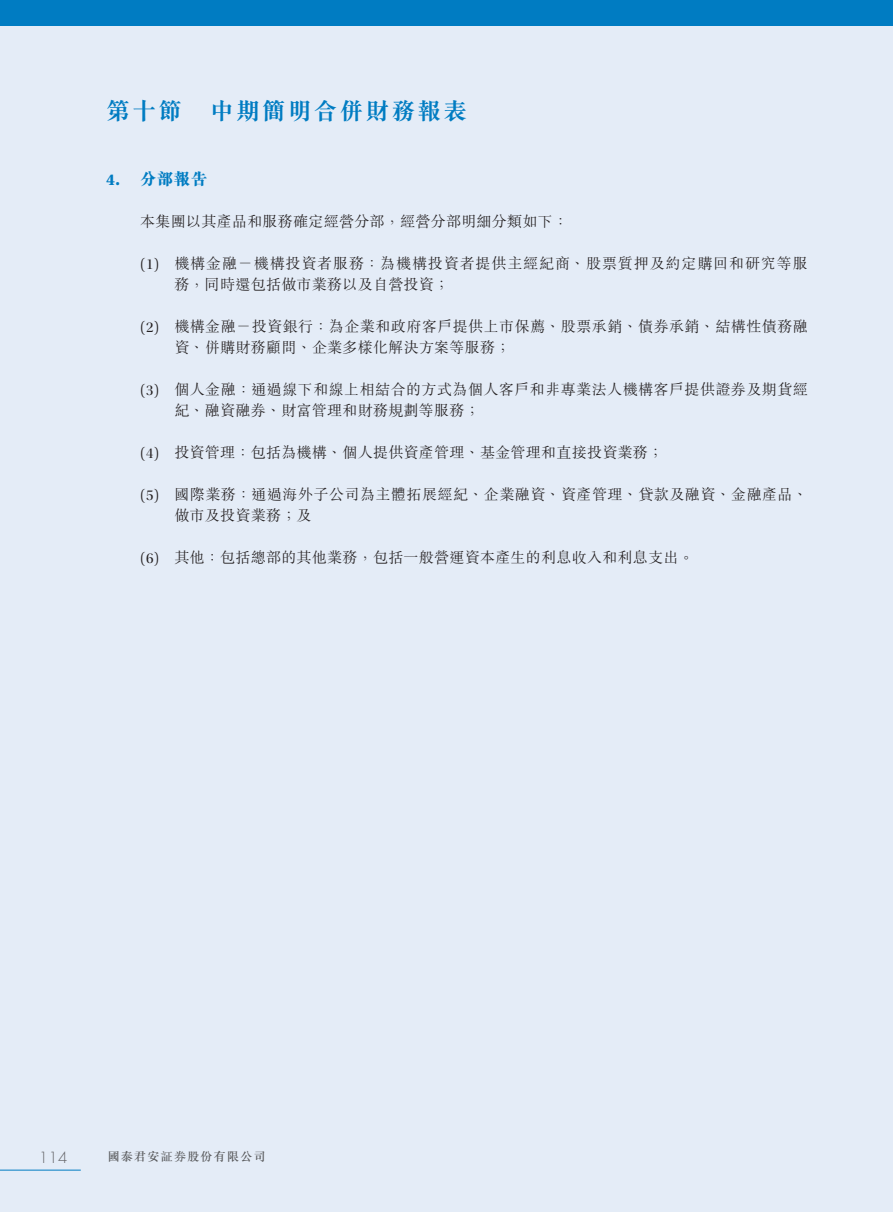
<style>
.page{position:relative;width:893px;height:1212px;background:#fff}
.page>*{position:absolute;margin:0;border:0;box-sizing:border-box;transform-origin:0 0}
.t1{font:700 24px "M Sung HK";letter-spacing:.08em;color:#007cc2}
._3__標題{font:800 16.5px "M Sung HK";color:#007cc2}
._1__內文{font:300 15px/21px "M Sung HK";letter-spacing:.03em;color:#231f20}
._1__內文-2{font:300 15px/21px "M Sung HK";letter-spacing:.06em;color:#231f20}
.t2{font:300 15px "Futura Std";color:#636366}
.t3{font:500 12px "M Sung HK";letter-spacing:.105em;color:#57585a}
.s1{font-family:"Utopia Std Bold Capt";font-weight:400}
.s2{font-family:"Utopia Std Disp";font-weight:400}
.s3{font-family:"M Kai HK";font-weight:600}
</style>
<div class="page">
<div style="left:0;top:0;width:892px;height:1212px;background:#e4ecf7"></div>
<div style="left:0;top:0;width:892px;height:26px;background:#007cc2"></div>
<hr style="left:0;top:1170px;width:81px;height:1px;background:#007cc2">
<h1 class="t1" style="left:106px;top:99px;width:362px">第十節 中期簡明合併財務報表</h1>
<p class="_3__標題" style="left:106px;top:170px;width:102px"><span class="s1">4.</span> 分部報告</p>
<p class="_1__內文" style="left:140px;top:210px;width:429px">本集團以其產品和服務確定經營分部，經營分部明細分類如下：</p>
<p class="_1__內文-2" style="left:174px;top:252px;width:635px;text-indent:-34px"><span class="s2">(1)</span> 機構金融－機構投資者服務：為機構投資者提供主經紀商、股票質押及約定購回和研究等服務，同時還包括做市業務以及自營投資；</p>
<p class="_1__內文" style="left:174px;top:315px;width:635px;text-indent:-34px"><span class="s2">(2)</span> 機構金融－投資銀行：為企業和政府客戶提供上市保薦、股票承銷、債券承銷、結構性債務融資<span class="s3">、</span>併購財務顧問、企業多樣化解決方案等服務；</p>
<p class="_1__內文" style="left:174px;top:378px;width:635px;text-indent:-34px"><span class="s2">(3)</span> 個人金融：通過線下和線上相結合的方式為個人客戶和非專業法人機構客戶提供證券及期貨經紀、融資融券、財富管理和財務規劃等服務；</p>
<p class="_1__內文" style="left:140px;top:441px;width:524px"><span class="s2">(4)</span> 投資管理：包括為機構、個人提供資產管理、基金管理和直接投資業務；</p>
<p class="_1__內文" style="left:174px;top:483px;width:635px;text-indent:-34px"><span class="s2">(5)</span> 國際業務：通過海外子公司為主體拓展經紀、企業融資、資產管理、貸款及融資、金融產品、做市及投資業務；及</p>
<p class="_1__內文" style="left:140px;top:546px;width:555px"><span class="s2">(6)</span> 其他：包括總部的其他業務，包括一般營運資本產生的利息收入和利息支出。</p>
<p class="t2" style="left:39px;top:1148px;width:30px">114</p>
<p class="t3" style="left:108px;top:1148px;width:159px">國泰君安証券股份有限公司</p>
</div>
